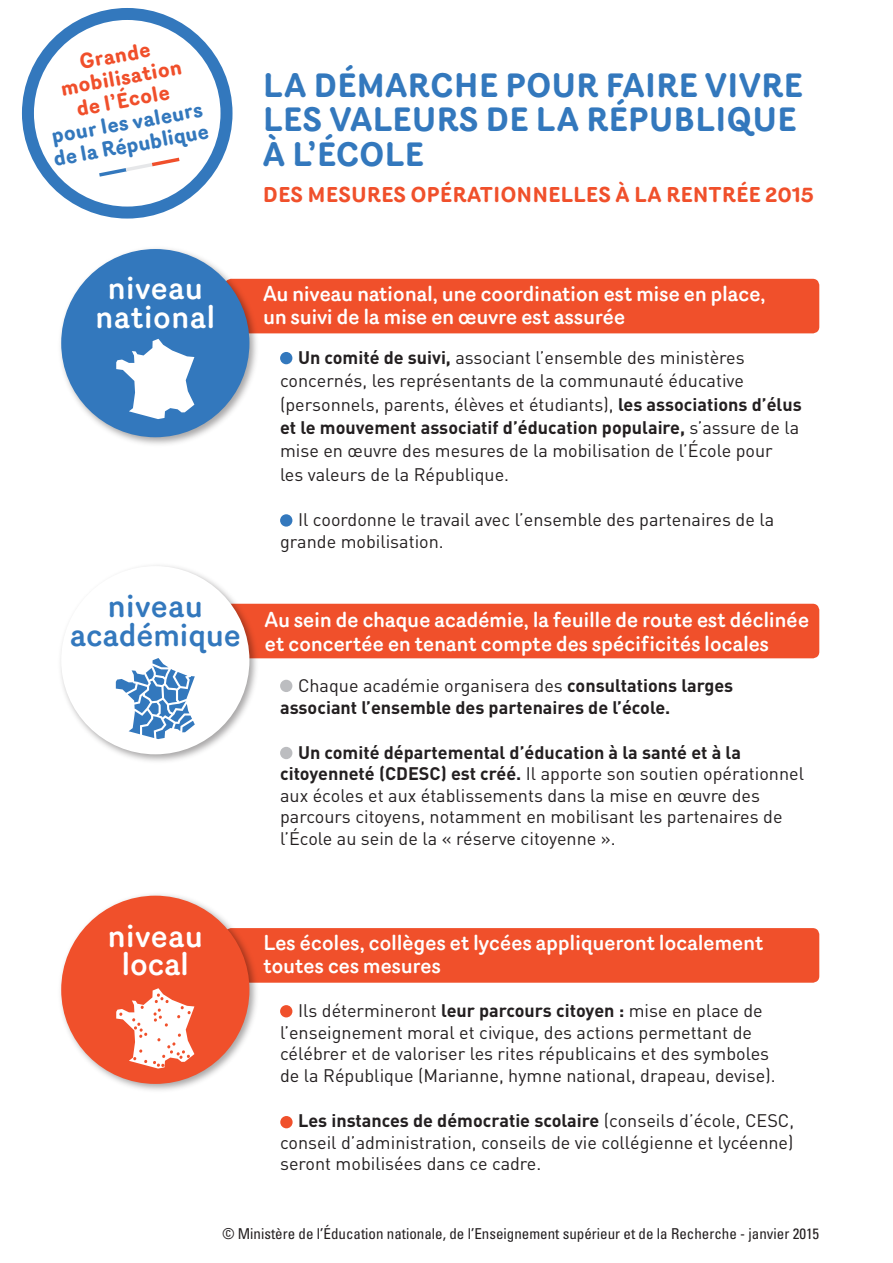
<style>
.page{position:relative;width:893px;height:1263px;background:#fff}
.page>*{position:absolute;margin:0;border:0;box-sizing:border-box;transform-origin:0 0}
.t1{font:700 33px/34.5px "Router";color:#3378bd}
.t2{font:500 31.8px/28.5px "Router";color:#fff;text-align:center}
.t3{font:500 31.8px/28.5px "Router";letter-spacing:-.02em;color:#3378bd;text-align:center}
.t4{font:500 21px/23.4px "Router";letter-spacing:-.02em;color:#fff}
.t5{font:700 21px "Router";color:#f0502b}
.t6{font:700 21px/22.6px "Router";color:#3378bd}
.t7{font:700 21px/22.6px "Router";color:#f04f2b;text-align:center}
.t8{font:18px/21.6px "DIN";color:#231f20}
.t9{font:700 18px/21.6px "DIN";color:#231f20}
.t10{font:condensed 15px "Univers";color:#231f20}
.s1{font-weight:700}
.s2{font-weight:400}
</style>
<div class="page">
<svg style="left:22px;top:8px;width:211px;height:211px"></svg>
<div style="left:225px;top:279px;width:594px;height:54px;background:#f0502b;border-radius:7px"></div>
<div style="left:225px;top:604px;width:594px;height:54px;background:#f0502b;border-radius:7px"></div>
<div style="left:225px;top:928px;width:594px;height:55px;background:#f0502b;border-radius:7px"></div>
<div style="left:280px;top:352px;width:12px;height:12px;background:#3378bd;border-radius:50%"></div>
<div style="left:280px;top:514px;width:12px;height:13px;background:#3378bd;border-radius:50%"></div>
<div style="left:280px;top:680px;width:12px;height:12px;background:#bcbdc0;border-radius:50%"></div>
<div style="left:280px;top:747px;width:12px;height:12px;background:#bcbdc0;border-radius:50%"></div>
<div style="left:280px;top:1005px;width:12px;height:12px;background:#f0502b;border-radius:50%"></div>
<div style="left:280px;top:1116px;width:13px;height:12px;background:#f0502b;border-radius:50%"></div>
<img style="left:60px;top:248px;width:201px;height:197px">
<div style="left:61px;top:249px;width:188px;height:188px;background:#3378bd;border-radius:50%"></div>
<img style="left:60px;top:565px;width:201px;height:197px">
<div style="left:61px;top:566px;width:188px;height:188px;background:#fff;border-radius:50%"></div>
<img style="left:60px;top:894px;width:201px;height:197px">
<div style="left:61px;top:896px;width:188px;height:188px;background:#f0502b;border-radius:50%"></div>
<svg style="left:116px;top:339px;width:78px;height:80px"></svg>
<svg style="left:116px;top:988px;width:78px;height:80px"></svg>
<svg style="left:116px;top:658px;width:79px;height:81px"></svg>
<p class="t7" style="left:55px;top:54px;width:124px;rotate:-10deg">Grande<br>m obilisation de l’École</p>
<p class="t6" style="left:48px;top:124px;width:158px;rotate:-10deg">pour les valeurs de la République</p>
<h1 class="t1" style="left:263px;top:67px;width:541px">LA DÉMARCHE POUR FAIRE VIVRE<br>LES VALEURS DE LA RÉPUBLIQUE<br>À L’ÉCOLE</h1>
<p class="t5" style="left:263px;top:178px;width:552px">DES MESURES OPÉRATIONNELLES À LA RENTRÉE 2015</p>
<h2 class="t2" style="left:95px;top:273px;width:122px">niveau national</h2>
<h2 class="t3" style="left:70px;top:591px;width:173px">niveau académique</h2>
<p class="t4" style="left:263px;top:281px;width:504px">Au niveau national, une coordination est mise en place, un suivi de la mise en œuvre est assurée</p>
<p class="t8" style="left:280px;top:345px;width:523px;line-height:23.4px;text-indent:18px"><span class="s1">Un comité de suivi,</span> associant l’ensemble des ministères concernés, les représentants de la communauté éducative (personnels, parents, élèves et étudiants), <span class="s1">les associations d’élus et le mouvement associatif d’éducation populaire,</span> s’assure de la mise en œuvre des mesures de la mobilisation de l’École pour<br>les valeurs de la République.</p>
<p class="t8" style="left:280px;top:508px;width:496px;text-indent:18px">Il coordonne le travail avec l’ensemble des partenaires de la grande mobilisation.</p>
<p class="t4" style="left:265px;top:608px;width:546px">Au sein de chaque académie, la feuille de route est déclinée et concertée en tenant compte des spécificités locales</p>
<p class="t9" style="left:280px;top:674px;width:455px;text-indent:18px"><span class="s2">Chaque académie organisera des</span> consultations larges associant l’ensemble des partenaires de l’école.</p>
<p class="t8" style="left:280px;top:741px;width:525px;text-indent:18px"><span class="s1">Un comité départemental d’éducation à la santé et à la citoyenneté (CDESC) est créé.</span> Il apporte son soutien opérationnel aux écoles et aux établissements dans la mise en œuvre des parcours citoyens, notamment en mobilisant les partenaires de l’École au sein de la « réserve citoyenne ».</p>
<h2 class="t2" style="left:107px;top:920px;width:97px">niveau local</h2>
<p class="t4" style="left:263px;top:930px;width:502px">Les écoles, collèges et lycées appliqueront localement toutes ces mesures</p>
<p class="t8" style="left:280px;top:999px;width:497px;text-indent:18px">Ils détermineront <span class="s1">leur parcours citoyen :</span> mise en place de l’enseignement moral et civique, des actions permettant de célébrer et de valoriser les rites républicains et des symboles de la République (Marianne, hymne national, drapeau, devise).</p>
<p class="t8" style="left:280px;top:1109px;width:515px;text-align:justify;text-indent:18px"><span class="s1">Les instances de démocratie scolaire</span> (conseils d’école, CESC, conseil d’administration, conseils de vie collégienne et lycéenne) seront mobilisées dans ce cadre.</p>
<p class="t10" style="left:222px;top:1224px;width:598px">© Ministère de l’Éducation nationale, de l’Enseignement supérieur et de la Recherche - janvier 2015</p>
</div>
